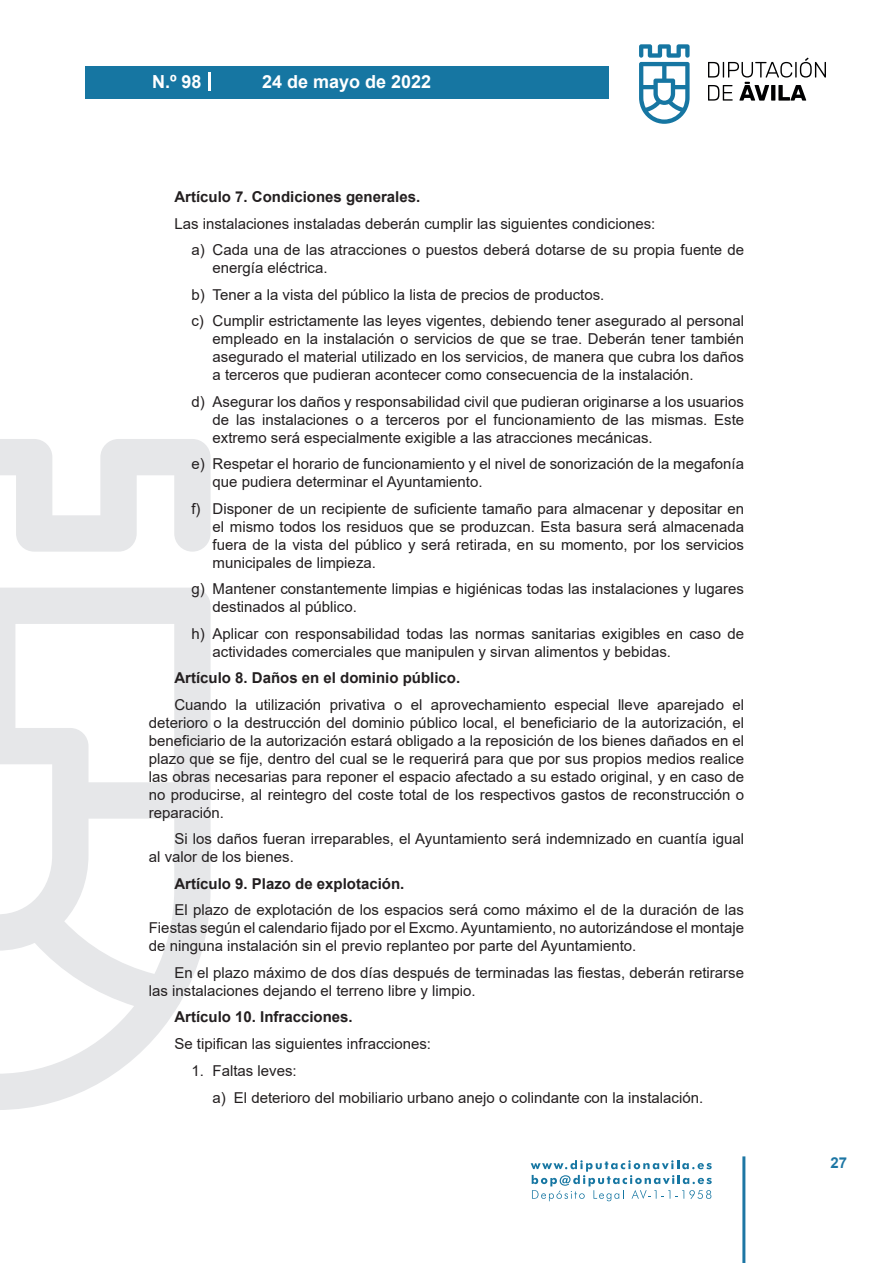
<style>
.page{position:relative;width:893px;height:1263px;background:#fff}
.page>*{position:absolute;margin:0;border:0;box-sizing:border-box;transform-origin:0 0}
.t1{font:700 18px "Arial";color:#fff}
.t2{font:15px/18px "Arial";color:#231f20}
.t3{font:700 15px "Arial";color:#231f20}
.t4{font:700 15px "Arial";color:#1d76a4}
</style>
<div class="page">
<svg style="left:531px;top:1160px;width:181px;height:41px"></svg>
<div style="left:85px;top:66px;width:523px;height:33px;background:#1676a2"></div>
<svg style="left:639px;top:44px;width:51px;height:80px"></svg>
<svg style="left:708px;top:58px;width:118px;height:43px"></svg>
<hr style="left:742px;top:1156px;width:3px;height:107px;background:#1d76a4">
<svg style="left:208px;top:72px;width:2px;height:18px"></svg>
<svg style="left:0;top:439px;width:211px;height:671px"></svg>
<p class="t1" style="left:152px;top:69px;width:51px">N.º 98</p>
<p class="t1" style="left:262px;top:69px;width:171px">24 de mayo de 2022</p>
<p class="t3" style="left:174px;top:186px;width:247px">Artículo 7. Condiciones generales.</p>
<p class="t2" style="left:191px;top:210px;width:554px;line-height:26.5px;text-indent:-17px">Las instalaciones instaladas deberán cumplir las siguientes condiciones:<br>a) Cada una de las atracciones o puestos deberá dotarse de su propia fuente de</p>
<p class="t2" style="left:191px;top:255px;width:554px;line-height:26.5px;text-indent:21px">energía eléctrica.<br>b) Tener a la vista del público la lista de precios de productos.<br>c) Cumplir estrictamente las leyes vigentes, debiendo tener asegurado al personal</p>
<p class="t2" style="left:213px;top:330px;width:533px;text-align:justify">empleado en la instalación o servicios de que se trae. Deberán tener también asegurado el material utilizado en los servicios, de manera que cubra los daños a terceros que pudieran acontecer como consecuencia de la instalación.</p>
<p class="t2" style="left:213px;top:392px;width:533px;text-align:justify;text-indent:-21px">d) Asegurar los daños y responsabilidad civil que pudieran originarse a los usuarios de las instalaciones o a terceros por el funcionamiento de las mismas. Este extremo será especialmente exigible a las atracciones mecánicas.</p>
<p class="t2" style="left:213px;top:455px;width:533px;text-indent:-21px">e) Respetar el horario de funcionamiento y el nivel de sonorización de la megafonía que pudiera determinar el Ayuntamiento.</p>
<p class="t2" style="left:213px;top:499px;width:533px;text-align:justify;text-indent:-21px">f) Disponer de un recipiente de suficiente tamaño para almacenar y depositar en el mismo todos los residuos que se produzcan. Esta basura será almacenada fuera de la vista del público y será retirada, en su momento, por los servicios municipales de limpieza.</p>
<p class="t2" style="left:213px;top:580px;width:533px;text-indent:-21px">g) Mantener constantemente limpias e higiénicas todas las instalaciones y lugares destinados al público.</p>
<p class="t2" style="left:213px;top:624px;width:533px;text-indent:-21px">h) Aplicar con responsabilidad todas las normas sanitarias exigibles en caso de actividades comerciales que manipulen y sirvan alimentos y bebidas.</p>
<p class="t3" style="left:174px;top:667px;width:287px">Artículo 8. Daños en el dominio público.</p>
<p class="t2" style="left:149px;top:695px;width:597px;text-align:justify;text-indent:26px">Cuando la utilización privativa o el aprovechamiento especial lleve aparejado el deterioro o la destrucción del dominio público local, el beneficiario de la autorización, el beneficiario de la autorización estará obligado a la reposición de los bienes dañados en el plazo que se fije, dentro del cual se le requerirá para que por sus propios medios realice las obras necesarias para reponer el espacio afectado a su estado original, y en caso de no producirse, al reintegro del coste total de los respectivos gastos de reconstrucción o reparación.</p>
<p class="t2" style="left:149px;top:830px;width:597px;text-indent:26px">Si los daños fueran irreparables, el Ayuntamiento será indemnizado en cuantía igual al valor de los bienes.</p>
<p class="t3" style="left:174px;top:873px;width:232px">Artículo 9. Plazo de explotación.</p>
<p class="t2" style="left:149px;top:901px;width:597px;text-align:justify;text-indent:26px">El plazo de explotación de los espacios será como máximo el de la duración de las Fiestas según el calendario fijado por el Excmo. Ayuntamiento, no autorizándose el montaje de ninguna instalación sin el previo replanteo por parte del Ayuntamiento.</p>
<p class="t2" style="left:149px;top:963px;width:597px;text-indent:26px">En el plazo máximo de dos días después de terminadas las fiestas, deberán retirarse las instalaciones dejando el terreno libre y limpio.</p>
<p class="t3" style="left:174px;top:1006px;width:180px">Artículo 10. Infracciones.</p>
<p class="t2" style="left:174px;top:1034px;width:258px">Se tipifican las siguientes infracciones:</p>
<p class="t2" style="left:213px;top:1057px;width:492px;line-height:27.3px;text-indent:-21px">1. Faltas leves:<br>a) El deterioro del mobiliario urbano anejo o colindante con la instalación.</p>
<p class="t4" style="left:831px;top:1152px;width:18px">27</p>
</div>
